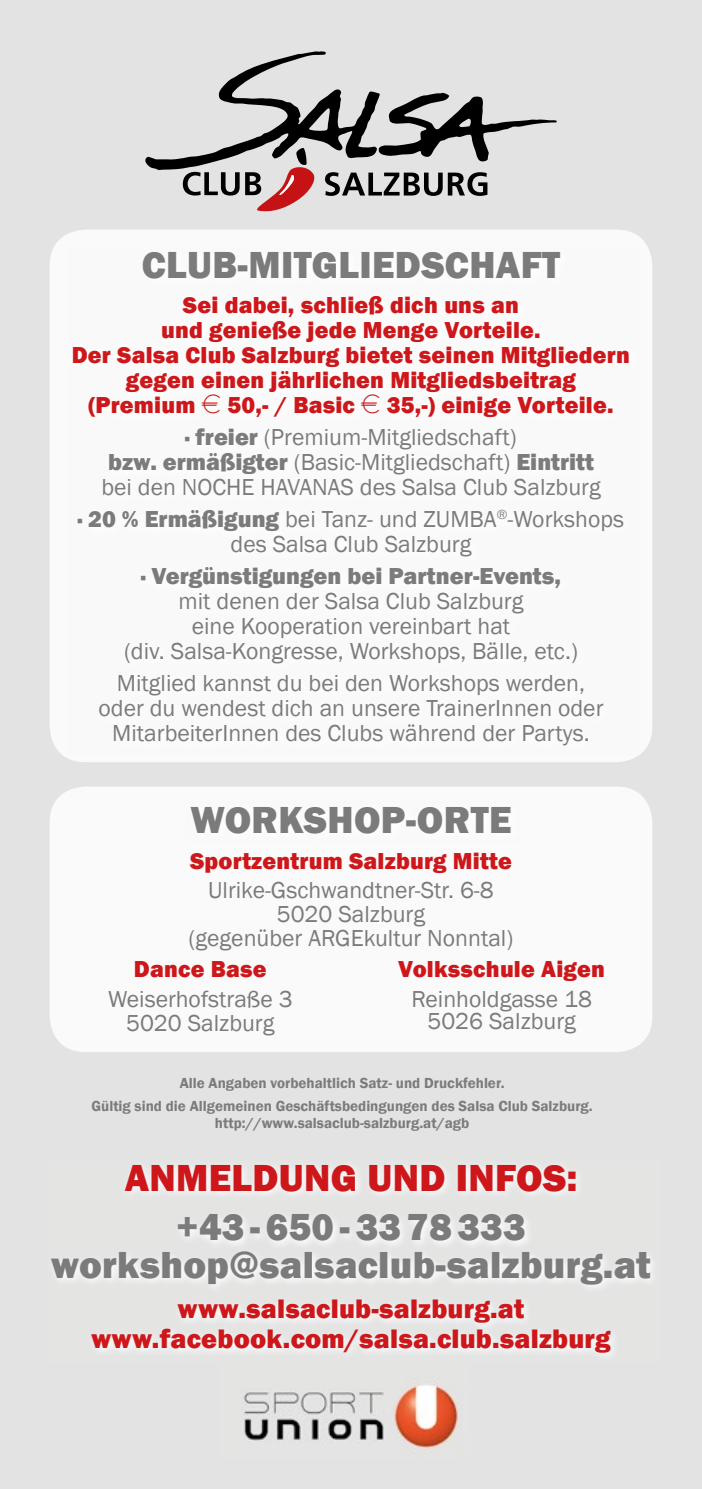
<style>
.page{position:relative;width:702px;height:1489px;background:#fff}
.page>*{position:absolute;margin:0;border:0;box-sizing:border-box;transform-origin:0 0}
.t1{font:800 38.75px/37.5px "Franklin Gothic";letter-spacing:.01em;color:#7c7b7b;text-align:center}
.t2{font:800 38.75px "Franklin Gothic";letter-spacing:.01em;color:#cd171a}
.t3{font:800 27.5px/30px "Franklin Gothic";letter-spacing:.01em;color:#cd171a;text-align:center}
.t4{font:23.75px/25px "Franklin Gothic";color:#7c7b7b;text-align:center}
.t5{font:800 23.75px/25px "Franklin Gothic";letter-spacing:.01em;color:#cd171a;text-align:center}
.t6{font:800 23.75px "Franklin Gothic";color:#7c7b7b}
.t7{font:600 15px/23px "Franklin Gothic";color:#7c7b7b;text-align:center}
.s1{font-family:"Euro font";font-weight:400}
.s2{font-weight:800}
</style>
<div class="page">
<div style="left:0;top:0;width:702px;height:1488px;background:#e3e3e3"></div>
<svg style="left:145px;top:51px;width:411px;height:160px"></svg>
<img style="left:243px;top:1383px;width:216px;height:71px">
<img style="left:53px;top:1166px;width:600px;height:190px">
<div style="left:50px;top:230px;width:602px;height:532px;background:#fafafa;border-radius:35px"></div>
<div style="left:50px;top:786px;width:602px;height:266px;background:#fafafa;border-radius:35px"></div>
<h1 class="t1" style="left:142px;top:246px;width:420px">CLUB-MITGLIEDSCHAFT</h1>
<p class="t5" style="left:72px;top:292px;width:559px">Sei dabei, schließ dich uns an<br>und genieße jede Menge Vorteile.<br>Der Salsa Club Salzburg bietet seinen Mitgliedern gegen einen jährlichen Mitglieds beitrag (Premium <span class="s1">e</span> 50,- / Basic <span class="s1">e</span> 35,-) einige Vorteile.</p>
<p class="t4" style="left:101px;top:425px;width:501px"><span class="s2">· freier</span> (Premium-Mitgliedschaft)<br><span class="s2">bzw. ermäßigter</span> (Basic-Mitgliedschaft) <span class="s2">Eintritt </span>bei den NOCHE HAVANAS des Salsa Club Salzburg</p>
<p class="t4" style="left:78px;top:507px;width:548px"><span class="s2">· 20 % Ermäßigung</span> bei Tanz- und ZUMBA<sup>®</sup>-Workshops des Salsa Club Salzburg</p>
<p class="t6" style="left:141px;top:561px;width:421px">· Vergünstigungen bei Partner-Events,</p>
<p class="t4" style="left:124px;top:589px;width:455px">mit denen der Salsa Club Salzburg<br>eine Kooperation vereinbart hat<br>(div. Salsa-Kongresse, Workshops, Bälle, etc.)</p>
<p class="t4" style="left:98px;top:671px;width:506px">Mitglied kannst du bei den Workshops werden, oder du wendest dich an unsere TrainerInnen oder<br>MitarbeiterInnen des Clubs während der Partys.</p>
<h1 class="t1" style="left:190px;top:801px;width:322px">WORKSHOP-ORTE</h1>
<p class="t5" style="left:190px;top:848px;width:323px">Sportzentrum Salzburg Mitte</p>
<p class="t4" style="left:189px;top:879px;width:326px;line-height:23.8px">Ulrike-Gschwandtner-Str. 6-8<br>5020 Salzburg<br>(gegenüber ARGEkultur Nonntal)</p>
<p class="t5" style="left:134px;top:956px;width:134px">Dance Base</p>
<p class="t4" style="left:108px;top:987px;width:186px;line-height:23.8px">Weiserhofstraße 3<br>5020 Salzburg</p>
<p class="t5" style="left:398px;top:956px;width:208px">Volksschule Aigen</p>
<p class="t4" style="left:411px;top:988px;width:182px;line-height:22.5px">Reinholdgasse 18<br>5026 Salzburg</p>
<p class="t7" style="left:92px;top:1071px;width:502px">Alle Angaben vorbehaltlich Satz- und Druckfehler.<br>Gültig sind die Allgemeinen Geschäftsbedingungen des Salsa Club Salzburg.</p>
<p class="t7" style="left:215px;top:1111px;width:256px">http://www.salsaclub-salzburg.at/agb</p>
<h1 class="t2" style="left:125px;top:1152px;width:454px">ANMELDUNG UND INFOS:</h1>
<h1 class="t1" style="left:51px;top:1208px;width:601px">+43 - 650 - 33 78 333 workshop@salsaclub-salzburg.at</h1>
<p class="t3" style="left:91px;top:1293px;width:521px">www.salsaclub-salzburg.at www.facebook.com/salsa.club.salzburg</p>
</div>
